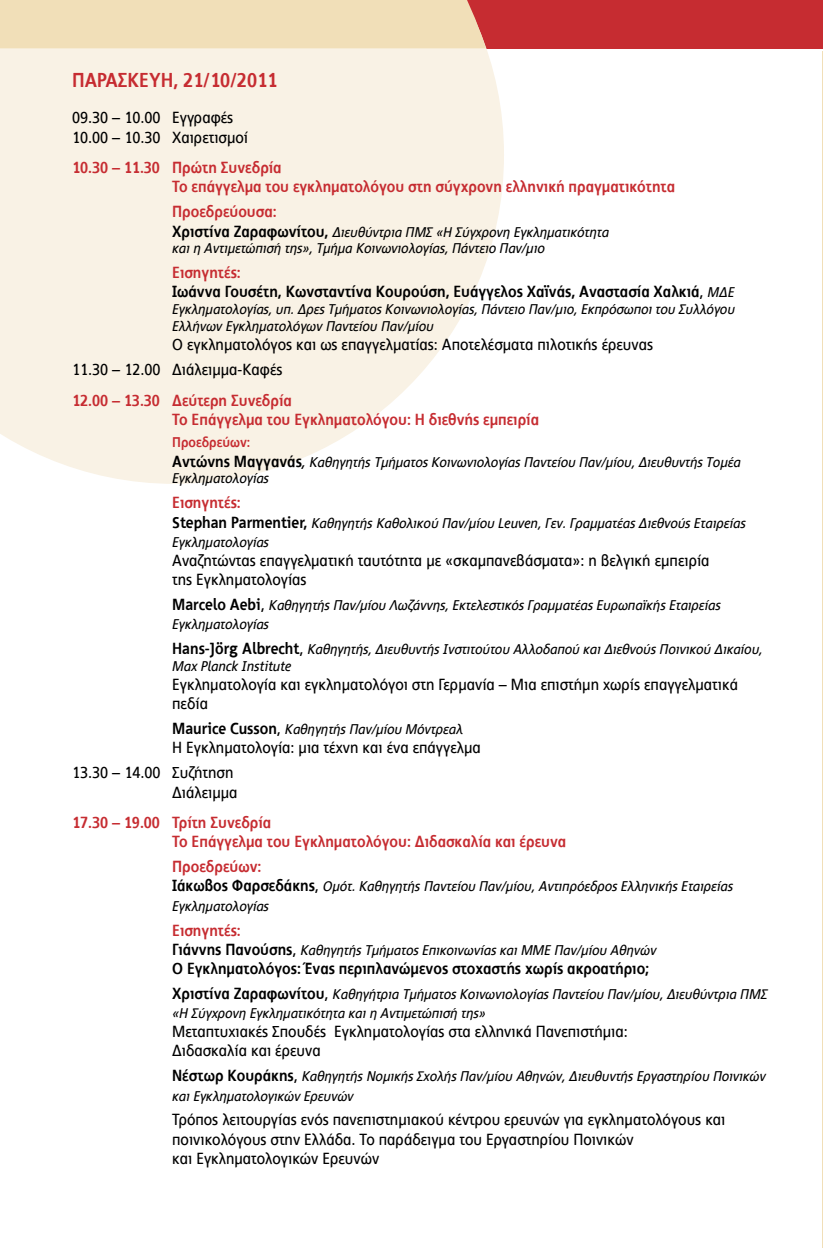
<style>
.page{position:relative;width:823px;height:1248px;background:#fff}
.page>*{position:absolute;margin:0;border:0;box-sizing:border-box;transform-origin:0 0}
.t1{font:700 20px "PF Index";color:#c62c31}
.t2{font:16px/19.2px "PF Index";color:#000}
.t3{font:700 16px/19.2px "PF Index";color:#c62c31}
.t4{font:700 16px/19.2px "PF Index";color:#000}
.t5{font:italic 14px/19.2px "PF Index";color:#000}
.s1{font-weight:700;font-style:normal;font-size:16px}
.s2{color:#c62c31}
.s3{font-weight:400}
.s4{font-weight:400;font-style:italic;font-size:14px}
.s5{font-weight:700;font-style:normal;color:#c62c31}
.s6{font-size:16px}
.s7{font-style:normal;font-size:16px}
</style>
<div class="page">
<div style="left:0;top:0;width:822px;height:48px;background:#c62c31"></div>
<svg style="left:0;top:45px;width:503px;height:439px;background:#f9f3e8"></svg>
<div style="left:0;top:0;width:485px;height:48px;background:#f1dfb8"></div>
<h1 class="t1" style="left:72px;top:68px;width:206px">ΠΑΡΑΣΚΕΥΗ, 21/10/2011</h1>
<p class="t2" style="left:72px;top:108px;width:177px">09.30 – 10.00 Εγγραφές<br>10.00 – 10.30 Χαιρετισμοί</p>
<p class="t3" style="left:172px;top:158px;width:504px;text-indent:-100px">10.30 – 11.30 Πρώτη Συνεδρία<br>Το επάγγελμα του εγκληματολόγου στη σύγχρονη ελληνική πραγματικότητα</p>
<p class="t3" style="left:172px;top:202px;width:106px">Προεδρεύουσα:</p>
<p class="t5" style="left:172px;top:223px;width:438px;line-height:16.8px"><span class="s1">Χριστίνα Ζαραφωνίτου,</span> Διευθύντρια ΠΜΣ «Η Σύγχρονη Εγκληματικότητα και η Αντιμετώπισή της», Τμήμα Κοινωνιολογίας, Πάντειο Παν/μιο</p>
<p class="t4" style="left:172px;top:263px;width:563px"><span class="s2">Εισηγητές:<br></span>Ιωάννα Γουσέτη, Κωνσταντίνα Κουρούση, Ευάγγελος Χαϊνάς, Αναστασία Χαλκιά<span class="s3">,</span> <span class="s4">ΜΔΕ</span></p>
<p class="t5" style="left:172px;top:301px;width:564px;line-height:16.8px">Εγκληματολογίας, υπ. Δρες Τμήματος Κοινωνιολογίας, Πάντειο Παν/μιο, Εκπρόσωποι του Συλλόγου<br>Ελλήνων Εγκληματολόγων Παντείου Παν/μίου</p>
<p class="t2" style="left:72px;top:332px;width:582px;line-height:24.8px;text-indent:100px">Ο εγκληματολόγος και ως επαγγελματίας: Αποτελέσματα πιλοτικής έρευνας<br>11.30 – 12.00 Διάλειμμα-Καφές</p>
<p class="t3" style="left:172px;top:390px;width:368px;text-indent:-100px">12.00 – 13.30 Δεύτερη Συνεδρία<br>Το Επάγγελμα του Εγκληματολόγου: Η διεθνής εμπειρία</p>
<p class="t5" style="left:172px;top:433px;width:569px"><span class="s5">Προεδρεύων:<br></span><span class="s1">Αντώνης Μαγγανάς</span><span class="s6">,</span> Καθηγητής Τμήματος Κοινωνιολογίας Παντείου Παν/μίου, Διευθυντής Τομέα</p>
<p class="t5" style="left:172px;top:469px;width:98px">Εγκληματολογίας</p>
<p class="t3" style="left:172px;top:493px;width:70px">Εισηγητές:</p>
<p class="t5" style="left:172px;top:513px;width:574px"><span class="s1">Stephan Parmentier,</span> Καθηγητής Καθολικού Παν/μίου Leuven, Γεν. Γραμματέας Διεθνούς Εταιρείας<br>Εγκληματολογίας</p>
<p class="t2" style="left:172px;top:551px;width:538px">Αναζητώντας επαγγελματική ταυτότητα με «σκαμπανεβάσματα»: η βελγική εμπειρία της Εγκληματολογίας</p>
<p class="t5" style="left:172px;top:595px;width:550px"><span class="s1">Marcelo Aebi</span><span class="s7">,</span> Καθηγητής Παν/μίου Λωζάννης, Εκτελεστικός Γραμματέας Ευρωπαϊκής Εταιρείας<br>Εγκληματολογίας</p>
<p class="t5" style="left:172px;top:641px;width:591px;line-height:16.8px"><span class="s1">Hans-Jörg Albrecht</span><span class="s7">,</span> Καθηγητής, Διευθυντής Ινστιτούτου Αλλοδαπού και Διεθνούς Ποινικού Δικαίου,<br>Max Planck Institute</p>
<p class="t2" style="left:172px;top:675px;width:567px">Εγκληματολογία και εγκληματολόγοι στη Γερμανία – Μια επιστήμη χωρίς επαγγελματικά πεδία</p>
<p class="t5" style="left:172px;top:719px;width:292px"><span class="s1">Maurice Cusson</span><span class="s7">,</span> Καθηγητής Παν/μίου Μόντρεαλ</p>
<p class="t2" style="left:72px;top:735px;width:410px;line-height:24.8px;text-indent:100px">Η Εγκληματολογία: μια τέχνη και ένα επάγγελμα<br>13.30 – 14.00 Συζήτηση</p>
<p class="t2" style="left:172px;top:782px;width:67px">Διάλειμμα</p>
<p class="t3" style="left:172px;top:813px;width:395px;text-indent:-100px">17.30 – 19.00 Τρίτη Συνεδρία<br>Το Επάγγελμα του Εγκληματολόγου: Διδασκαλία και έρευνα</p>
<p class="t3" style="left:172px;top:857px;width:91px">Προεδρεύων:</p>
<p class="t5" style="left:172px;top:877px;width:562px"><span class="s1">Ιάκωβος Φαρσεδάκης</span><span class="s7">,</span> Ομότ. Καθηγητής Παντείου Παν/μίου, Αντιπρόεδρος Ελληνικής Εταιρείας<br>Εγκληματολογίας</p>
<p class="t3" style="left:172px;top:920px;width:70px">Εισηγητές:</p>
<p class="t5" style="left:172px;top:940px;width:485px"><span class="s1">Γιάννης Πανούσης</span><span class="s7">,</span> Καθηγητής Τμήματος Επικοινωνίας και ΜΜΕ Παν/μίου Αθηνών</p>
<p class="t4" style="left:172px;top:958px;width:478px">Ο Εγκληματολόγος: Ένας περιπλανώμενος στοχαστής χωρίς ακροατήριο;</p>
<p class="t5" style="left:172px;top:984px;width:596px"><span class="s1">Χριστίνα Ζαραφωνίτου</span><span class="s7">,</span> Καθηγήτρια Τμήματος Κοινωνιολογίας Παντείου Παν/μίου, Διευθύντρια ΠΜΣ «Η Σύγχρονη Εγκληματικότητα και η Αντιμετώπισή της»</p>
<p class="t2" style="left:172px;top:1022px;width:457px">Μεταπτυχιακές Σπουδές Εγκληματολογίας στα ελληνικά Πανεπιστήμια:<br>Διδασκαλία και έρευνα</p>
<p class="t5" style="left:172px;top:1066px;width:594px"><span class="s1">Νέστωρ Κουράκης</span><span class="s7">,</span> Καθηγητής Νομικής Σχολής Παν/μίου Αθηνών, Διευθυντής Εργαστηρίου Ποινικών και Εγκληματολογικών Ερευνών</p>
<p class="t2" style="left:172px;top:1110px;width:554px">Τρόπος λειτουργίας ενός πανεπιστημιακού κέντρου ερευνών για εγκληματολόγους και ποινικολόγους στην Ελλάδα. Το παράδειγμα του Εργαστηρίου Ποινικών<br>και Εγκληματολογικών Ερευνών</p>
</div>
